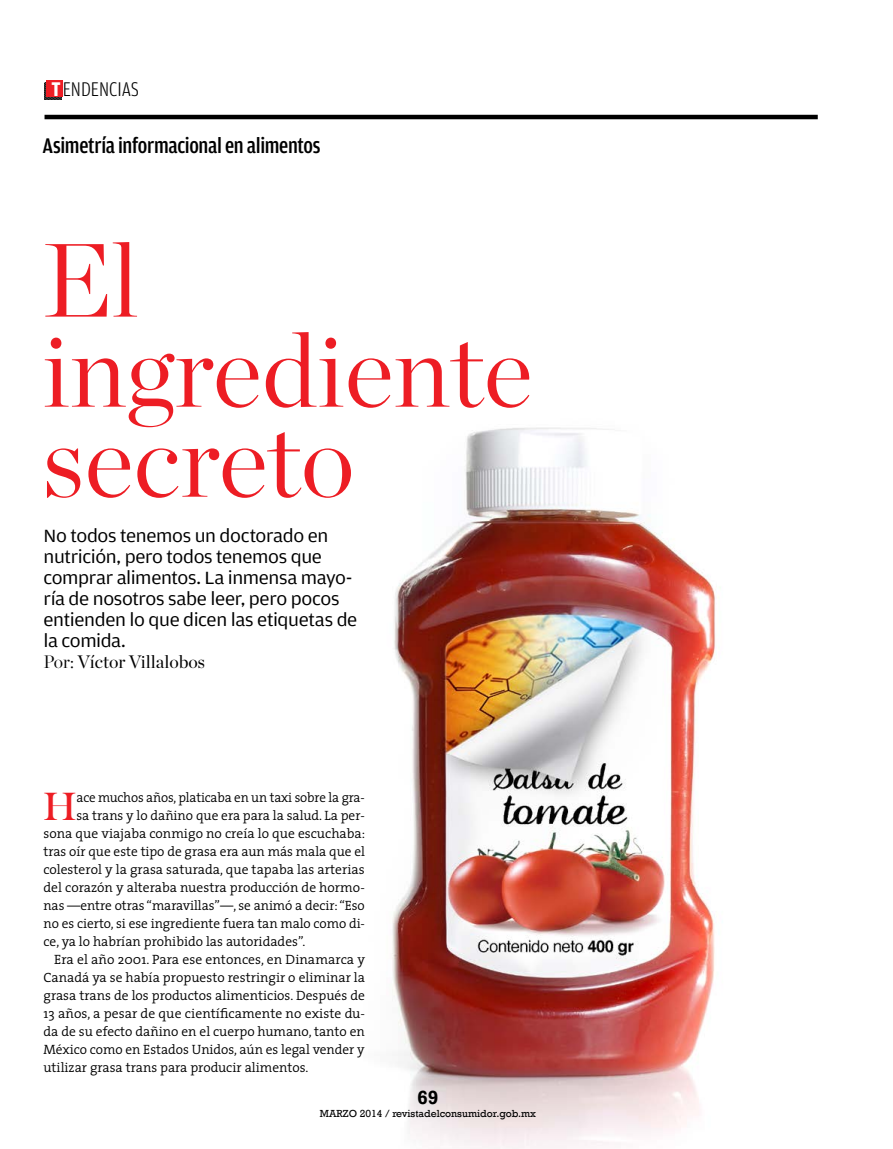
<style>
.page{position:relative;width:893px;height:1149px;background:#fff}
.page>*{position:absolute;margin:0;border:0;box-sizing:border-box;transform-origin:0 0}
.t1{font:300 103.95px/90px "Chronicle Display";color:#ed1d24}
.t2{font:40.5px "Bask Old Face";color:#ed1d24}
.t3{font:500 22.5px "Amplitude Cond";letter-spacing:-.015em;color:#000}
.t4{font:300 21px "Amplitude Cond";color:#000}
.t5{font:700 19.5px "Rockwell";color:#000}
.t6{font:18.75px/21px "Amplitude Wide";letter-spacing:-.02em;color:#000}
.t7{font:18px "Chronicle Display";color:#000}
.t8{font:300 13.5px "The Serif";color:#000}
.t9{font:10.5px "Rockwell";color:#000}
.s1{font-weight:700;color:#fff}
.s2{font-weight:300}
</style>
<div class="page">
<img style="left:392px;top:427px;width:328px;height:721px">
<svg style="left:45px;top:82px;width:16px;height:17px"></svg>
<div style="left:46px;top:80px;width:16px;height:17px;background:#ed1d24"></div>
<hr style="left:45px;top:115px;width:773px;height:4px;background:#000">
<h3 class="t4" style="left:51px;top:77px;width:89px"><span class="s1">T</span> ENDENCIAS</h3>
<h3 class="t3" style="left:43px;top:133px;width:280px">Asimetría informacional en alimentos</h3>
<h1 class="t1" style="left:43px;top:234px;width:492px">El ingrediente secreto</h1>
<h3 class="t6" style="left:44px;top:525px;width:315px">No todos tenemos un doctorado en nutrición, pero todos tenemos que comprar alimentos. La inmensa mayo&shy;ría de nosotros sabe leer, pero pocos entienden lo que dicen las etiquetas de la comida.</h3>
<h3 class="t7" style="left:44px;top:650px;width:163px"><span class="s2">Por:</span> Víctor Villalobos</h3>
<h2 class="t2" style="left:44px;top:789px;width:34px">H</h2>
<p class="t8" style="left:76px;top:785px;width:290px">ace muchos años, platicaba en un taxi sobre la gra-</p>
<p class="t8" style="left:76px;top:803px;width:290px">sa trans y lo dañino que era para la salud. La per-</p>
<p class="t8" style="left:44px;top:821px;width:323px">sona que viajaba conmigo no creía lo que escuchaba:</p>
<p class="t8" style="left:44px;top:839px;width:323px">tras oír que este tipo de grasa era aun más mala que el</p>
<p class="t8" style="left:44px;top:857px;width:323px">colesterol y la grasa saturada, que tapaba las arterias</p>
<p class="t8" style="left:44px;top:875px;width:323px">del corazón y alteraba nuestra producción de hormo-</p>
<p class="t8" style="left:44px;top:893px;width:323px">nas —entre otras “maravillas”—, se animó a decir: “Eso</p>
<p class="t8" style="left:44px;top:911px;width:323px">no es cierto, si ese ingrediente fuera tan malo como di-</p>
<p class="t8" style="left:44px;top:929px;width:263px">ce, ya lo habrían prohibido las autoridades”.</p>
<p class="t8" style="left:54px;top:947px;width:312px">Era el año 2001. Para ese entonces, en Dinamarca y</p>
<p class="t8" style="left:44px;top:965px;width:323px">Canadá ya se había propuesto restringir o eliminar la</p>
<p class="t8" style="left:44px;top:983px;width:323px">grasa trans de los productos alimenticios. Después de</p>
<p class="t8" style="left:44px;top:1001px;width:323px">13 años, a pesar de que científicamente no existe du-</p>
<p class="t8" style="left:44px;top:1019px;width:323px">da de su efecto dañino en el cuerpo humano, tanto en</p>
<p class="t8" style="left:44px;top:1037px;width:323px">México como en Estados Unidos, aún es legal vender y</p>
<p class="t8" style="left:44px;top:1055px;width:266px">utilizar grasa trans para producir alimentos.</p>
<h3 class="t5" style="left:417px;top:1085px;width:23px">69</h3>
<p class="t9" style="left:320px;top:1106px;width:218px">MARZO 2014 / revistadelconsumidor.gob.mx</p>
</div>
